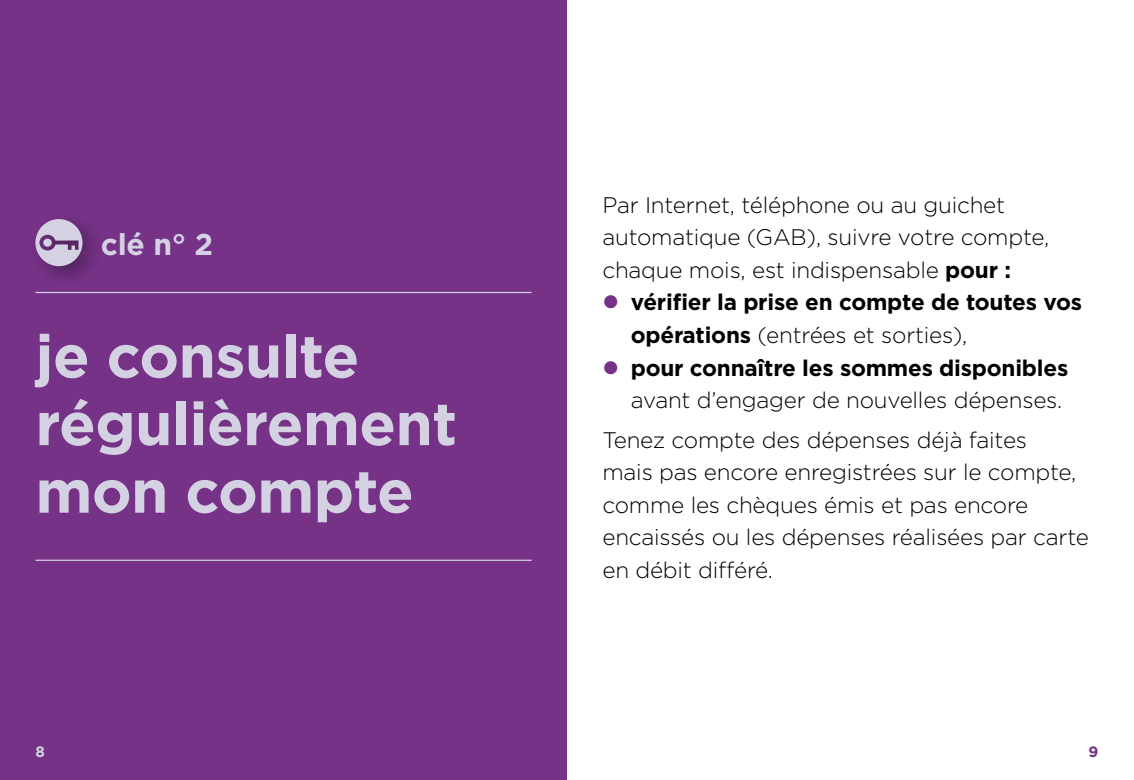
<style>
.page{position:relative;width:1134px;height:780px;background:#fff}
.page>*{position:absolute;margin:0;border:0;box-sizing:border-box;transform-origin:0 0}
.H1_-_chapitres{font:700 60px/67.5px "Gotham";letter-spacing:-.01em;color:#d4d1e2}
.H3_-_Clés{font:700 30px "Gotham";color:#d4d1e2}
.Texte{font:300 22.5px/32.5px "Gotham";letter-spacing:-.01em;color:#000}
.t1{font:700 22.5px/32.5px "Gotham";letter-spacing:-.01em;color:#000}
.t2{font:700 15px "Gotham";color:#d4d1e2}
.t3{font:700 15px "Gotham";color:#753286}
.s1{font-weight:700}
.s2{font-weight:300}
</style>
<div class="page">
<div style="left:0;top:0;width:567px;height:780px;background:#753286"></div>
<hr style="left:35px;top:559px;width:496px;height:2px;background:#d4d1e2">
<hr style="left:35px;top:292px;width:496px;height:1px;background:#d4d1e2">
<div style="left:29px;top:213px;width:75px;height:75px;background:#000;opacity:.3"></div>
<svg style="left:35px;top:219px;width:48px;height:47px"></svg>
<h3 class="H3_-_Clés" style="left:101px;top:224px;width:114px">clé n° 2</h3>
<h1 class="H1_-_chapitres" style="left:35px;top:322px;width:423px">je consulte régulièrement mon compte</h1>
<p class="Texte" style="left:602px;top:188px;width:448px">Par Internet, téléphone ou au guichet automatique (GAB), suivre votre compte, chaque mois, est indispensable <span class="s1">pour :</span></p>
<p class="t1" style="left:631px;top:286px;width:453px">vérifier la prise en compte de toutes vos opérations <span class="s2">(entrées et sorties),</span></p>
<p class="Texte" style="left:631px;top:350px;width:439px"><span class="s1">pour connaître les sommes disponibles </span>avant d’engager de nouvelles dépenses.</p>
<p class="Texte" style="left:602px;top:423px;width:488px">Tenez compte des dépenses déjà faites<br>mais pas encore enregistrées sur le compte, comme les chèques émis et pas encore encaissés ou les dépenses réalisées par carte en débit différé.</p>
<p class="t2" style="left:35px;top:741px;width:11px">8</p>
<p class="t3" style="left:1089px;top:741px;width:11px">9</p>
</div>
